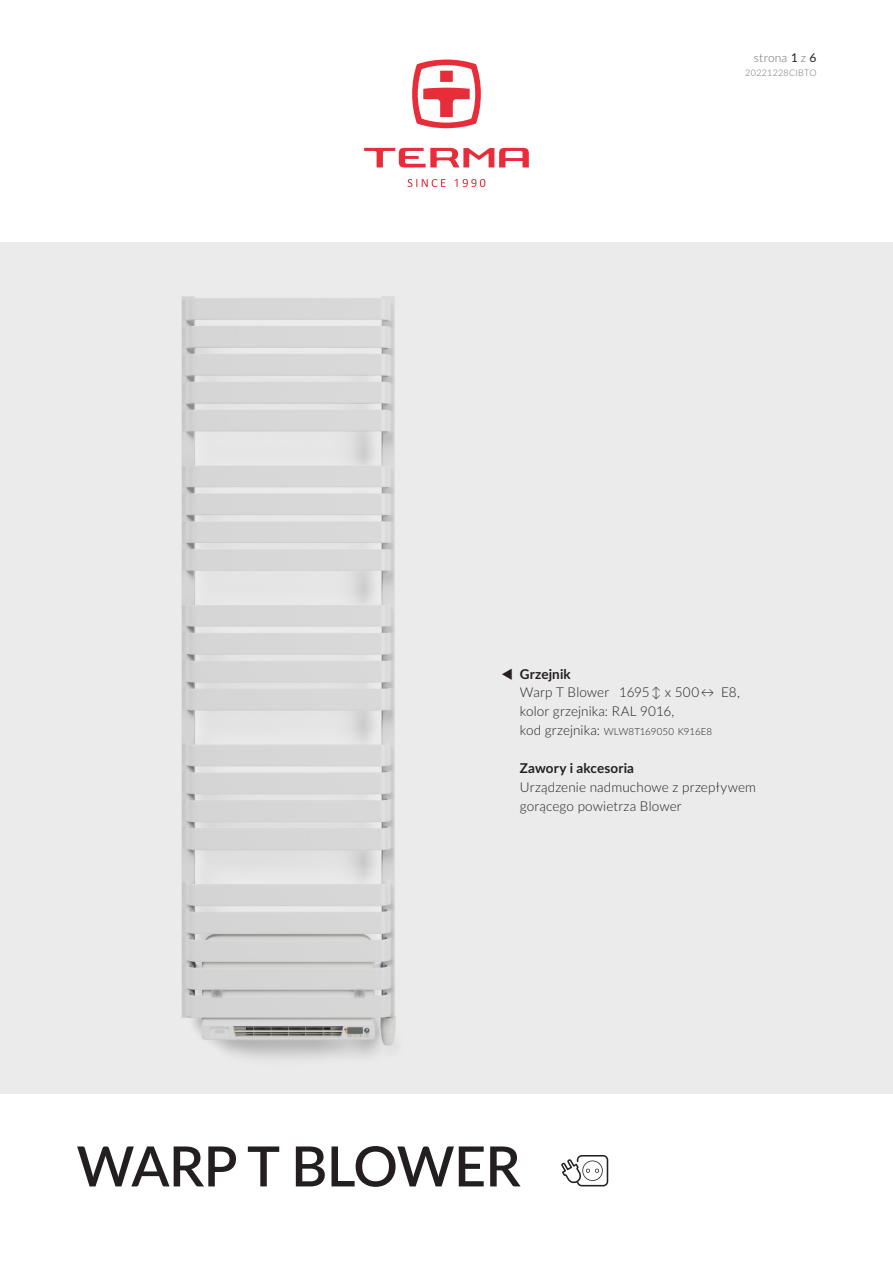
<style>
.page{position:relative;width:893px;height:1263px;background:#fff}
.page>*{position:absolute;margin:0;border:0;box-sizing:border-box;transform-origin:0 0}
.Tytuł_-_Grzejnik{font:600 55.5px "Lato";letter-spacing:-.01em;color:#231f20}
.Podpis{font:300 13.5px "Lato";letter-spacing:.01em;color:#231f20}
.Podpis-2{font:700 13.5px "Lato";letter-spacing:.01em;color:#231f20}
.t1{font:300 12px "Lato";letter-spacing:.015em;color:#6c6d70}
.Podpis-3{font:300 9.75px "Lato";letter-spacing:.01em;color:#231f20}
.t2{font:300 9px "Lato";letter-spacing:.03em;color:#6c6d70}
.s1{font-weight:400;color:#231f20}
.s2{font-size:13.5px}
</style>
<div class="page">
<div style="left:0;top:242px;width:893px;height:852px;background:#ebebeb"></div>
<svg style="left:561px;top:1155px;width:47px;height:31px"></svg>
<img style="left:181px;top:296px;width:215px;height:763px">
<svg style="left:412px;top:60px;width:69px;height:68px"></svg>
<svg style="left:364px;top:148px;width:165px;height:19px"></svg>
<svg style="left:408px;top:179px;width:37px;height:8px"></svg>
<svg style="left:455px;top:179px;width:30px;height:8px"></svg>
<p class="t1" style="left:754px;top:49px;width:64px">strona <span class="s1">1</span> z <span class="s1">6</span></p>
<p class="t2" style="left:745px;top:67px;width:73px">20221228CIBTO</p>
<p class="Podpis-2" style="left:501px;top:664px;width:71px">▼ Grzejnik</p>
<p class="Podpis" style="left:520px;top:683px;width:222px">Warp T Blower 1695 ↕ x 500 ↔ E8,</p>
<p class="Podpis" style="left:520px;top:702px;width:156px">kolor grzejnika: RAL 9016,</p>
<p class="Podpis-3" style="left:520px;top:725px;width:194px"><span class="s2">kod grzejnika:</span> WLW8T169050 K916E8</p>
<p class="Podpis-2" style="left:520px;top:758px;width:116px">Zawory i akcesoria</p>
<p class="Podpis" style="left:520px;top:778px;width:238px">Urządzenie nadmuchowe z przepływem</p>
<p class="Podpis" style="left:520px;top:796px;width:163px">gorącego powietrza Blower</p>
<p class="Tytuł_-_Grzejnik" style="left:77px;top:1126px;width:446px">WARP T BLOWER</p>
</div>
